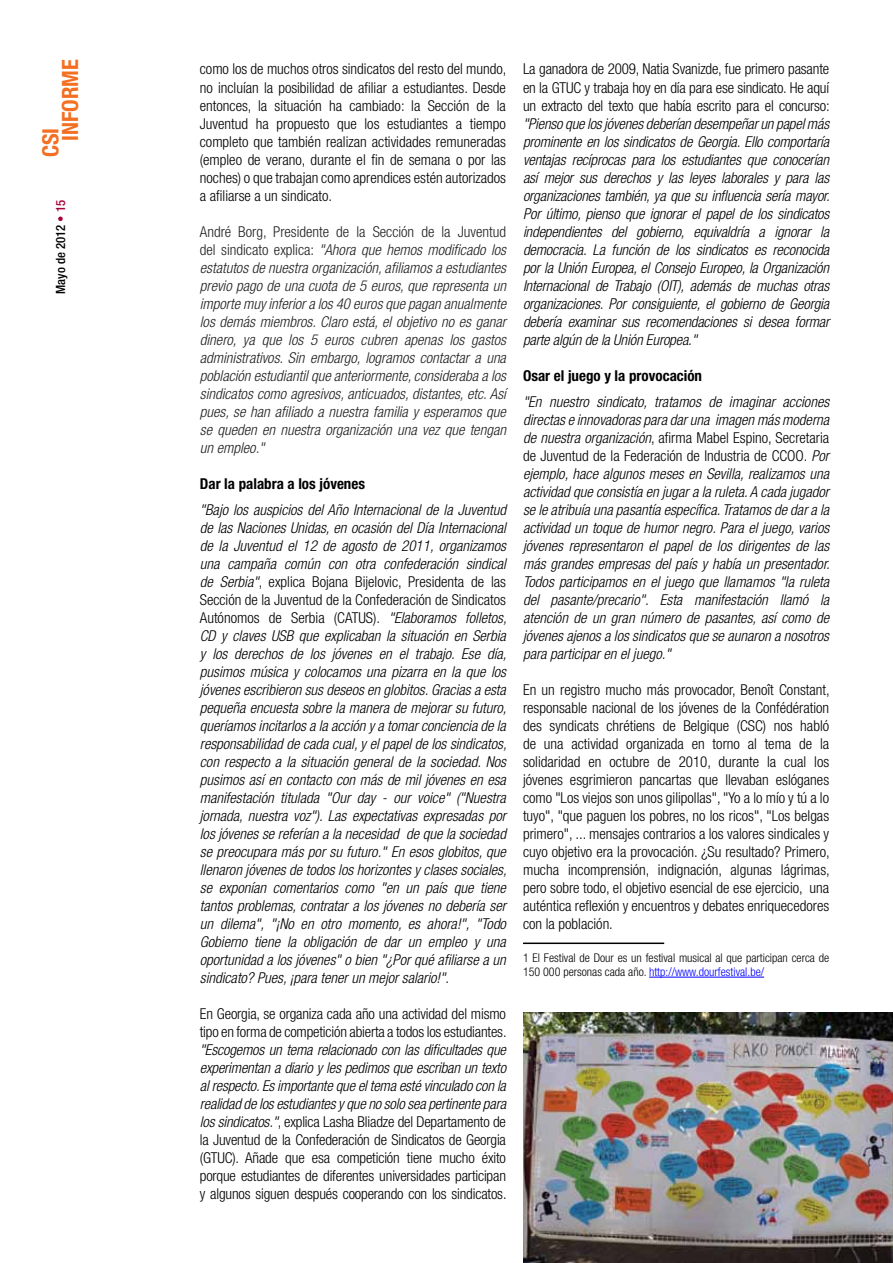
<style>
.page{position:relative;width:893px;height:1263px;background:#fff}
.page>*{position:absolute;margin:0;border:0;box-sizing:border-box;transform-origin:0 0}
.t1{font:700 condensed 22.5px/19.5px "Helvetica Neue LT Std";color:#f36f21}
.t2{font:italic 300 condensed 15px/18px "Helvetica Neue LT Std";color:#000;text-align:justify}
.t3{font:300 condensed 15px/18px "Helvetica Neue LT Std";letter-spacing:-.01em;color:#000;text-align:justify}
.t4{font:italic 300 condensed 15px/18px "Helvetica Neue LT Std";color:#222;text-align:justify}
.t5{font:700 condensed 15px "Helvetica Neue LT Std";color:#000}
.t6{font:500 condensed 12.75px "Helvetica Neue LT Std";color:#000}
.t7{font:300 condensed 12px/14.4px "Helvetica Neue LT Std";color:#000}
.s1{color:#a50235}
.s2{font-style:normal}
.s3{font-style:italic}
.s4{color:#00f}
</style>
<div class="page">
<hr style="left:649px;top:977px;width:115px;height:1px;background:#00f">
<img style="left:523px;top:1012px;width:370px;height:251px">
<hr style="left:523px;top:942px;width:141px;height:2px;background:#000">
<h1 class="t1" style="left:41px;top:141px;width:81px;text-indent:-16px;rotate:-90deg">CSI<br>INFORME</h1>
<p class="t6" style="left:53px;top:294px;width:95px;rotate:-90deg">Mayo de 2012 <span class="s1">• 15</span></p>
<p class="t3" style="left:200px;top:60px;width:308px">como los de muchos otros sindicatos del resto del mundo, no incluían la posibilidad de afiliar a estudiantes. Desde entonces, la situación ha cambiado: la Sección de la Juventud ha propuesto que los estudiantes a tiempo completo que también realizan actividades remuneradas (empleo de verano, durante el fin de semana o por las noches) o que trabajan como aprendices estén autorizados a afiliarse a un sindicato.</p>
<p class="t4" style="left:200px;top:223px;width:308px"><span class="s2">André Borg, Presidente de la Sección de la Juventud del sindicato explica:</span> "Ahora que hemos modificado los estatutos de nuestra organización, afiliamos a estudiantes previo pago de una cuota de 5 euros, que representa un importe muy inferior a los 40 euros que pagan anualmente los demás miembros. Claro está, el objetivo no es ganar dinero, ya que los 5 euros cubren apenas los gastos administrativos. Sin embargo, logramos contactar a una población estudiantil que anteriormente, consideraba a los sindicatos como agresivos, anticuados, distantes, etc. Así pues, se han afiliado a nuestra familia y esperamos que se queden en nuestra organización una vez que tengan un empleo."</p>
<p class="t5" style="left:200px;top:474px;width:167px">Dar la palabra a los jóvenes</p>
<p class="t2" style="left:200px;top:501px;width:308px">"Bajo los auspicios del Año Internacional de la Juventud de las Naciones Unidas, en ocasión del Día Internacional de la Juventud el 12 de agosto de 2011, organizamos una campaña común con otra confederación sindical de Serbia"<span class="s2">, explica Bojana Bijelovic, Presidenta de las Sección de la Juventud de la Confederación de Sindicatos Autónomos de Serbia (CATUS).</span> "Elaboramos folletos, CD y claves USB que explicaban la situación en Serbia y los derechos de los jóvenes en el trabajo. Ese día, pusimos música y colocamos una pizarra en la que los jóvenes escribieron sus deseos en globitos. Gracias a esta pequeña encuesta sobre la manera de mejorar su futuro, queríamos incitarlos a la acción y a tomar conciencia de la responsabilidad de cada cual, y el papel de los sindicatos, con respecto a la situación general de la sociedad. Nos pusimos así en contacto con más de mil jóvenes en esa manifestación titulada "Our day - our voice" ("Nuestra jornada, nuestra voz"). Las expectativas expresadas por los jóvenes se referían a la necesidad de que la sociedad se preocupara más por su futuro." En esos globitos, que llenaron jóvenes de todos los horizontes y clases sociales, se exponían comentarios como "en un país que tiene tantos problemas, contratar a los jóvenes no debería ser un dilema", "¡No en otro momento, es ahora!", "Todo Gobierno tiene la obligación de dar un empleo y una oportunidad a los jóvenes" o bien "¿Por qué afiliarse a un sindicato? Pues, ¡para tener un mejor salario!"<span class="s2">.</span></p>
<p class="t3" style="left:200px;top:1005px;width:308px">En Georgia, se organiza cada año una actividad del mismo tipo en forma de competición abierta a todos los estudiantes.</p>
<p class="t3" style="left:200px;top:1041px;width:308px"><span class="s3">"Escogemos un tema relacionado con las dificultades que experimentan a diario y les pedimos que escriban un texto al respecto. Es importante que el tema esté vinculado con la realidad de los estudiantes y que no solo sea pertinente para los sindicatos."</span>, explica Lasha Bliadze del Departamento de la Juventud de la Confederación de Sindicatos de Georgia (GTUC). Añade que esa competición tiene mucho éxito porque estudiantes de diferentes universidades participan y algunos siguen después cooperando con los sindicatos.</p>
<p class="t3" style="left:523px;top:60px;width:308px">La ganadora de 2009, Natia Svanizde, fue primero pasante en la GTUC y trabaja hoy en día para ese sindicato. He aquí un extracto del texto que había escrito para el concurso:</p>
<p class="t2" style="left:523px;top:115px;width:308px">"Pienso que los jóvenes deberían desempeñar un papel más prominente en los sindicatos de Georgia. Ello comportaría ventajas recíprocas para los estudiantes que conocerían así mejor sus derechos y las leyes laborales y para las organizaciones también, ya que su influencia sería mayor.<br>Por último, pienso que ignorar el papel de los sindicatos independientes del gobierno, equivaldría a ignorar la democracia. La función de los sindicatos es reconocida por la Unión Europea, el Consejo Europeo, la Organización Internacional de Trabajo (OIT), además de muchas otras organizaciones. Por consiguiente, el gobierno de Georgia debería examinar sus recomendaciones si desea formar parte algún de la Unión Europea."</p>
<p class="t5" style="left:523px;top:366px;width:181px">Osar el juego y la provocación</p>
<p class="t2" style="left:523px;top:393px;width:308px">"En nuestro sindicato, tratamos de imaginar acciones directas e innovadoras para dar una imagen más moderna de nuestra organización<span class="s2">, afirma Mabel Espino, Secretaria de Juventud de la Federación de Industria de CCOO.</span> Por ejemplo, hace algunos meses en Sevilla, realizamos una actividad que consistía en jugar a la ruleta. A cada jugador se le atribuía una pasantía específica. Tratamos de dar a la actividad un toque de humor negro. Para el juego, varios jóvenes representaron el papel de los dirigentes de las más grandes empresas del país y había un presentador.<br>Todos participamos en el juego que llamamos "la ruleta del pasante/precario". Esta manifestación llamó la atención de un gran número de pasantes, así como de jóvenes ajenos a los sindicatos que se aunaron a nosotros para participar en el juego."</p>
<p class="t3" style="left:523px;top:681px;width:308px">En un registro mucho más provocador, Benoît Constant, responsable nacional de los jóvenes de la Confédération des syndicats chrétiens de Belgique (CSC) nos habló de una actividad organizada en torno al tema de la solidaridad en octubre de 2010, durante la cual los jóvenes esgrimieron pancartas que llevaban eslóganes como "Los viejos son unos gilipollas", "Yo a lo mío y tú a lo tuyo", "que paguen los pobres, no los ricos", "Los belgas primero", ... mensajes contrarios a los valores sindicales y cuyo objetivo era la provocación. ¿Su resultado? Primero, mucha incomprensión, indignación, algunas lágrimas, pero sobre todo, el objetivo esencial de ese ejercicio, una auténtica reflexión y encuentros y debates enriquecedores con la población.</p>
<p class="t7" style="left:523px;top:950px;width:308px">1 El Festival de Dour es un festival musical al que participan cerca de<br>150 000 personas cada año. <span class="s4">http://www.dourfestival.be/</span></p>
</div>
